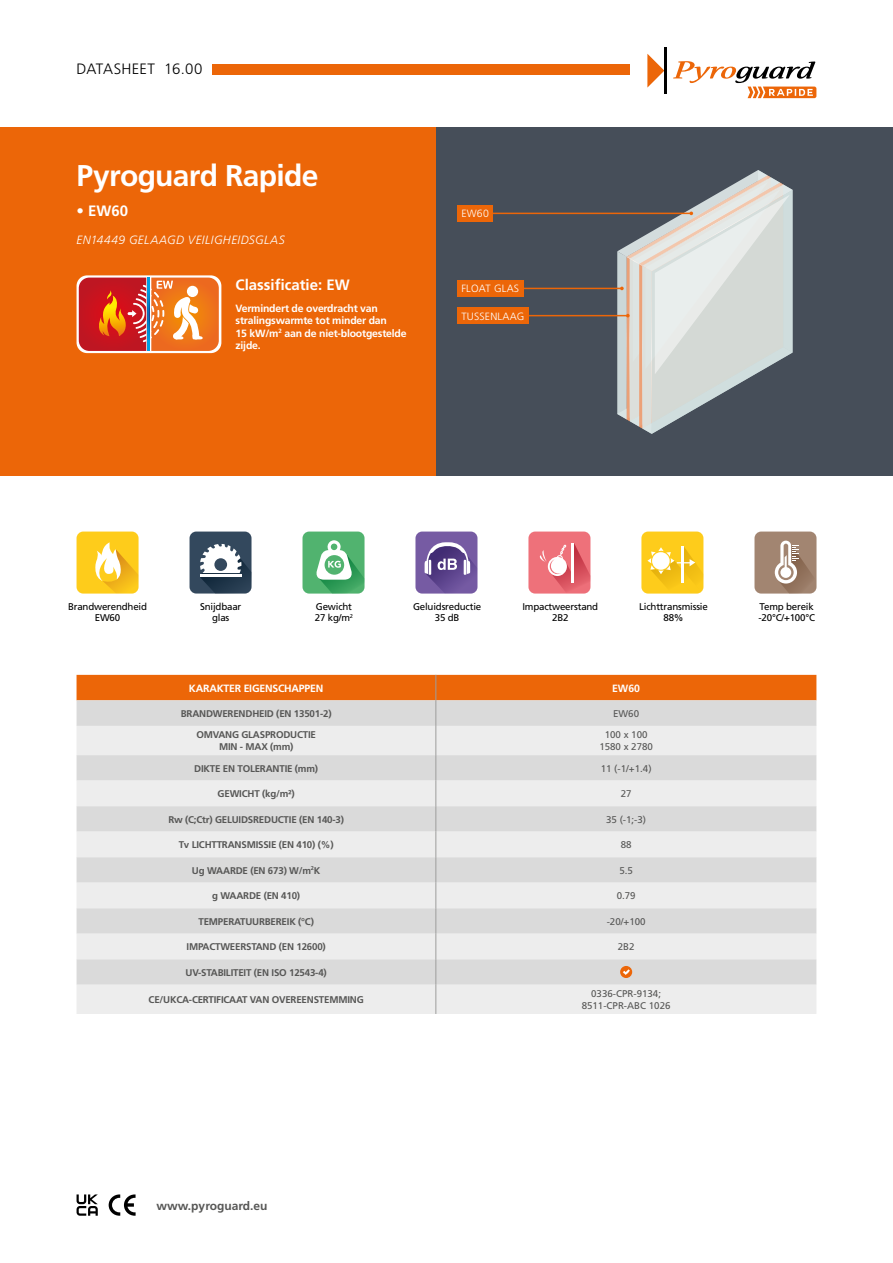
<style>
.page{position:relative;width:893px;height:1263px;background:#fff}
.page>*{position:absolute;margin:0;border:0;box-sizing:border-box;transform-origin:0 0}
.t1{font:700 30px "Frutiger LT Std";letter-spacing:-.025em;color:#fff}
.t2{font:700 15px "Frutiger LT Std";color:#fff}
.t3{font:300 15px "Frutiger LT Std";letter-spacing:.01em;color:#000}
.t4{font:italic 300 12px "Frutiger LT Std";letter-spacing:.025em;color:#fff}
.t5{font:700 12px "Frutiger LT Std";color:#575756}
.t6{font:700 10.5px/12.6px "Frutiger LT Std";letter-spacing:-.02em;color:#fff}
.t7{font:300 10.5px "Frutiger LT Std";letter-spacing:.02em;color:#fff}
.t8{font:700 9.75px/11.7px "Frutiger LT Std";letter-spacing:-.02em;color:#575756;text-align:center}
.t9{font:9.75px/11.7px "Frutiger LT Std";letter-spacing:-.02em;color:#000;text-align:center}
.t10{font:9.75px/11.7px "Frutiger LT Std";color:#575756;text-align:center}
</style>
<div class="page">
<div style="left:436px;top:128px;width:457px;height:348px;background:#464e59"></div>
<svg style="left:647px;top:54px;width:17px;height:34px"></svg>
<hr style="left:664px;top:47px;width:3px;height:47px;background:#000">
<svg style="left:673px;top:61px;width:143px;height:37px"></svg>
<div style="left:213px;top:64px;width:417px;height:10px;background:#ec6608"></div>
<svg style="left:77px;top:675px;width:739px;height:339px;background:#e4dad3"></svg>
<div style="left:0;top:128px;width:436px;height:348px;background:#ec6608"></div>
<div style="left:415px;top:531px;width:62px;height:63px;background:#765ba3;border-radius:7px"></div>
<svg style="left:424px;top:542px;width:53px;height:51px"></svg>
<div style="left:77px;top:531px;width:62px;height:63px;background:#fecc1b;border-radius:7px"></div>
<svg style="left:95px;top:542px;width:44px;height:52px"></svg>
<div style="left:528px;top:531px;width:62px;height:63px;background:#ee717a;border-radius:7px"></div>
<svg style="left:540px;top:543px;width:50px;height:51px"></svg>
<div style="left:302px;top:531px;width:62px;height:63px;background:#51b36f;border-radius:7px"></div>
<svg style="left:316px;top:540px;width:48px;height:54px"></svg>
<div style="left:641px;top:531px;width:62px;height:63px;background:#fecc1b;border-radius:7px"></div>
<svg style="left:647px;top:546px;width:56px;height:47px"></svg>
<svg style="left:77px;top:275px;width:144px;height:78px"></svg>
<svg style="left:79px;top:278px;width:140px;height:73px;background:#d9613c"></svg>
<hr style="left:478px;top:213px;width:213px;height:1px;background:#ec6608">
<div style="left:457px;top:205px;width:36px;height:17px;background:#ec6608"></div>
<hr style="left:479px;top:288px;width:143px;height:1px;background:#ec6608">
<hr style="left:479px;top:315px;width:149px;height:1px;background:#ec6608">
<svg style="left:617px;top:170px;width:176px;height:264px"></svg>
<div style="left:457px;top:307px;width:72px;height:17px;background:#ec6608"></div>
<div style="left:190px;top:531px;width:61px;height:62px;background:#33485d;border-radius:7px"></div>
<svg style="left:200px;top:544px;width:51px;height:49px"></svg>
<div style="left:457px;top:280px;width:66px;height:17px;background:#ec6608"></div>
<div style="left:754px;top:531px;width:62px;height:62px;background:#a28571;border-radius:7px"></div>
<svg style="left:775px;top:541px;width:41px;height:52px"></svg>
<svg style="left:109px;top:1194px;width:27px;height:22px"></svg>
<svg style="left:77px;top:1194px;width:21px;height:22px"></svg>
<h2 class="t3" style="left:77px;top:60px;width:127px">DATASHEET 16.00</h2>
<h1 class="t1" style="left:77px;top:158px;width:243px">Pyroguard Rapide</h1>
<h2 class="t2" style="left:77px;top:202px;width:53px">• EW60</h2>
<p class="t4" style="left:77px;top:232px;width:210px">EN14449 GELAAGD VEILIGHEIDSGLAS</p>
<h2 class="t2" style="left:236px;top:276px;width:116px">Classificatie: EW</h2>
<p class="t6" style="left:236px;top:302px;width:173px">Vermindert de overdracht van stralingswarmte tot minder dan<br>15 kW/m<sup>2</sup> aan de niet-blootgestelde zijde.</p>
<p class="t7" style="left:461px;top:208px;width:29px">EW60</p>
<p class="t7" style="left:461px;top:283px;width:59px">FLOAT GLAS</p>
<p class="t7" style="left:461px;top:310px;width:65px">TUSSENLAAG</p>
<p class="t9" style="left:68px;top:600px;width:81px">Brandwerendheid<br>EW60</p>
<p class="t9" style="left:522px;top:600px;width:77px">Impactweerstand<br>2B2</p>
<p class="t9" style="left:200px;top:600px;width:43px">Snijdbaar glas</p>
<p class="t9" style="left:315px;top:600px;width:40px;text-align:left">Gewicht<br>27 kg/m<sup>2</sup></p>
<p class="t9" style="left:639px;top:600px;width:70px">Lichttransmissie<br>88%</p>
<p class="t9" style="left:413px;top:600px;width:70px">Geluidsreductie<br>35 dB</p>
<p class="t9" style="left:758px;top:600px;width:58px;text-align:left">Temp bereik -20°C/+100°C</p>
<p class="t6" style="left:189px;top:682px;width:136px">KARAKTER EIGENSCHAPPEN</p>
<p class="t6" style="left:612px;top:682px;width:30px">EW60</p>
<p class="t8" style="left:181px;top:708px;width:152px">BRANDWERENDHEID (EN 13501-2)</p>
<p class="t10" style="left:613px;top:708px;width:28px">EW60</p>
<p class="t8" style="left:196px;top:729px;width:121px">OMVANG GLASPRODUCTIE<br>MIN - MAX (mm)</p>
<p class="t10" style="left:599px;top:729px;width:55px">100 x 100<br>1580 x 2780</p>
<p class="t8" style="left:194px;top:762px;width:125px">DIKTE EN TOLERANTIE (mm)</p>
<p class="t10" style="left:601px;top:762px;width:52px">11 (-1/+1.4)</p>
<p class="t8" style="left:218px;top:788px;width:79px">GEWICHT (kg/m²)</p>
<p class="t10" style="left:621px;top:788px;width:12px">27</p>
<p class="t8" style="left:168px;top:813px;width:177px">Rw (C;Ctr) GELUIDSREDUCTIE (EN 140-3)</p>
<p class="t10" style="left:606px;top:813px;width:42px">35 (-1;-3)</p>
<p class="t8" style="left:179px;top:839px;width:156px">Tv LICHTTRANSMISSIE (EN 410) (%)</p>
<p class="t10" style="left:621px;top:839px;width:12px">88</p>
<p class="t8" style="left:192px;top:864px;width:130px">Ug WAARDE (EN 673) W/m<sup>2</sup>K</p>
<p class="t10" style="left:619px;top:864px;width:15px">5.5</p>
<p class="t8" style="left:212px;top:890px;width:90px">g WAARDE (EN 410)</p>
<p class="t10" style="left:617px;top:890px;width:20px">0.79</p>
<p class="t8" style="left:198px;top:915px;width:117px">TEMPERATUURBEREIK (°C)</p>
<p class="t10" style="left:607px;top:915px;width:40px">-20/+100</p>
<p class="t8" style="left:186px;top:941px;width:141px">IMPACTWEERSTAND (EN 12600)</p>
<p class="t10" style="left:618px;top:941px;width:18px">2B2</p>
<p class="t8" style="left:186px;top:966px;width:143px">UV-STABILITEIT (EN ISO 12543-4)</p>
<p class="t8" style="left:149px;top:994px;width:217px">CE/UKCA-CERTIFICAAT VAN OVEREENSTEMMING</p>
<p class="t10" style="left:582px;top:988px;width:90px">0336-CPR-9134;<br>8511-CPR-ABC 1026</p>
<p class="t5" style="left:157px;top:1198px;width:112px">www.pyroguard.eu</p>
</div>
